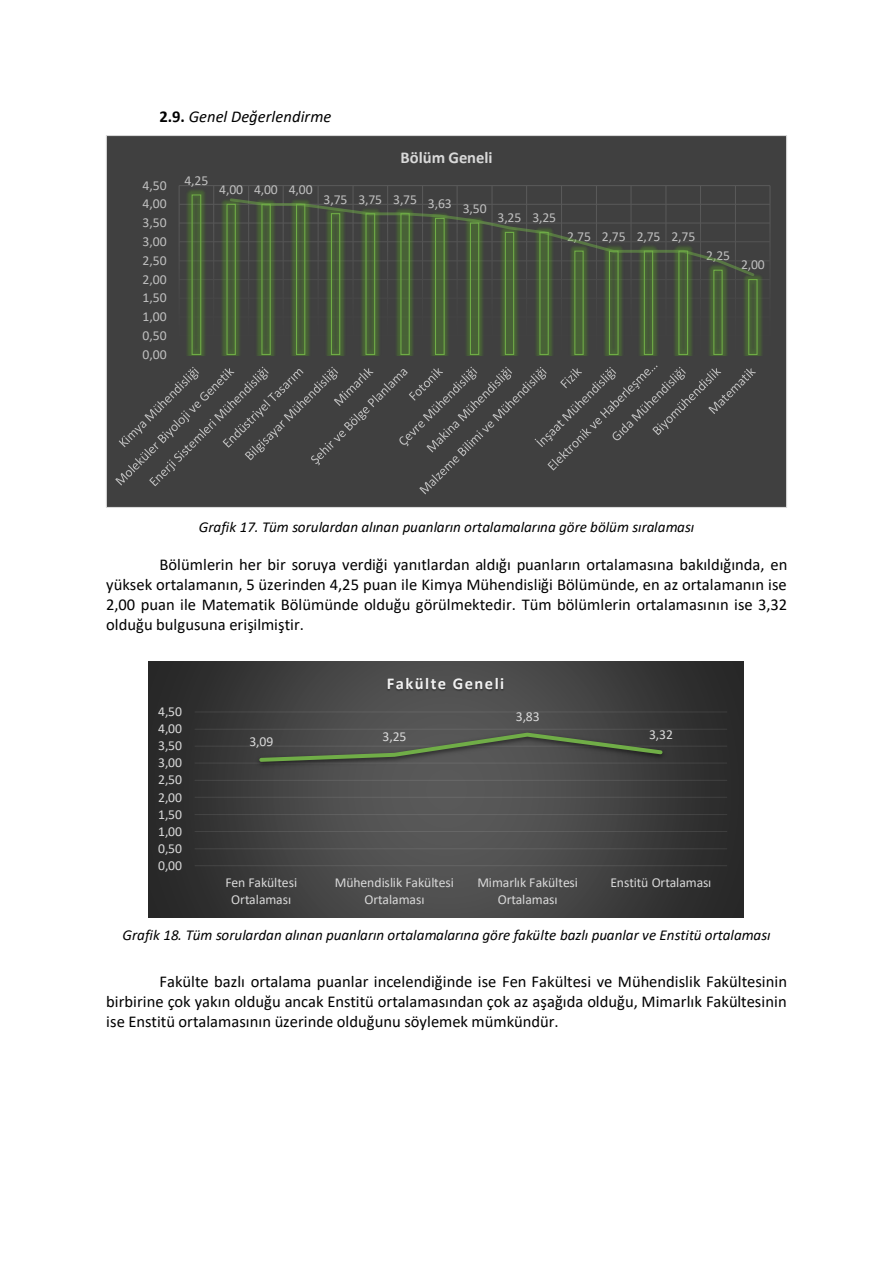
<style>
.page{position:relative;width:893px;height:1263px;background:#fff}
.page>*{position:absolute;margin:0;border:0;box-sizing:border-box;transform-origin:0 0}
.t1{font:16.5px/20.1px "Calibri";color:#000;text-align:justify}
.t2{font:italic 16.5px "Calibri";color:#000}
.t3{font:700 16.5px "Calibri";letter-spacing:.085em;color:#f2f2f2}
.t4{font:700 16.5px "Calibri";letter-spacing:-.005em;color:#d9d9d9}
.t5{font:italic 15.15px "Calibri";letter-spacing:-.005em;color:#000}
.t6{font:13.65px/16.5px "Calibri";letter-spacing:-.005em;color:#d9d9d9;text-align:center}
.t7{font:13.65px "Calibri";letter-spacing:-.005em;color:#bfbfbf}
.s1{font-weight:700;font-style:normal}
</style>
<div class="page">
<div style="left:106px;top:135px;width:681px;height:372px;background:#404040"></div>
<hr style="left:179px;top:354px;width:591px;height:1px;background:#fff">
<hr style="left:179px;top:335px;width:591px;height:1px;background:#fff">
<hr style="left:179px;top:316px;width:591px;height:2px;background:#fff">
<hr style="left:179px;top:298px;width:591px;height:1px;background:#fff">
<hr style="left:179px;top:279px;width:591px;height:1px;background:#fff">
<hr style="left:179px;top:260px;width:591px;height:1px;background:#fff">
<hr style="left:179px;top:241px;width:591px;height:1px;background:#fff">
<hr style="left:179px;top:222px;width:591px;height:2px;background:#fff">
<hr style="left:179px;top:204px;width:591px;height:1px;background:#fff">
<hr style="left:179px;top:185px;width:591px;height:1px;background:#fff">
<hr style="left:179px;top:186px;width:1px;height:168px;background:#fff">
<hr style="left:769px;top:186px;width:1px;height:168px;background:#fff">
<img style="left:183px;top:186px;width:582px;height:169px">
<svg style="left:191px;top:194px;width:567px;height:161px"></svg>
<svg style="left:228px;top:197px;width:529px;height:81px"></svg>
<svg style="left:115px;top:366px;width:641px;height:128px"></svg>
<svg style="left:148px;top:662px;width:596px;height:255px;background:#3f3f3f"></svg>
<hr style="left:195px;top:848px;width:532px;height:1px;background:#f2f2f2;opacity:.1">
<hr style="left:195px;top:831px;width:532px;height:1px;background:#f2f2f2;opacity:.1">
<hr style="left:195px;top:814px;width:532px;height:1px;background:#f2f2f2;opacity:.1">
<hr style="left:195px;top:797px;width:532px;height:1px;background:#f2f2f2;opacity:.1">
<hr style="left:195px;top:780px;width:532px;height:1px;background:#f2f2f2;opacity:.1">
<hr style="left:195px;top:762px;width:532px;height:2px;background:#3c3c3c">
<hr style="left:195px;top:746px;width:532px;height:1px;background:#3e3e3e">
<hr style="left:195px;top:729px;width:532px;height:1px;background:#404040">
<hr style="left:195px;top:711px;width:532px;height:1px;background:#f2f2f2;opacity:.1">
<hr style="left:195px;top:865px;width:532px;height:1px;background:#f2f2f2;opacity:.1">
<img style="left:252px;top:728px;width:417px;height:43px">
<svg style="left:257px;top:731px;width:408px;height:33px;background:#4e5649"></svg>
<img style="left:374px;top:667px;width:143px;height:39px">
<p class="t2" style="left:160px;top:109px;width:173px"><span class="s1">2.9.</span> Genel Değerlendirme</p>
<p class="t4" style="left:400px;top:150px;width:94px">Bölüm Geneli</p>
<p class="t7" style="left:143px;top:179px;width:25px">4,50</p>
<p class="t7" style="left:143px;top:198px;width:25px">4,00</p>
<p class="t7" style="left:143px;top:217px;width:25px">3,50</p>
<p class="t7" style="left:143px;top:236px;width:25px">3,00</p>
<p class="t7" style="left:143px;top:254px;width:25px">2,50</p>
<p class="t7" style="left:143px;top:273px;width:25px">2,00</p>
<p class="t7" style="left:143px;top:292px;width:25px">1,50</p>
<p class="t7" style="left:143px;top:311px;width:25px">1,00</p>
<p class="t7" style="left:143px;top:330px;width:25px">0,50</p>
<p class="t7" style="left:143px;top:348px;width:25px">0,00</p>
<p class="t7" style="left:184px;top:174px;width:25px">4,25</p>
<p class="t7" style="left:219px;top:184px;width:95px">4,00 4,00 4,00</p>
<p class="t7" style="left:324px;top:193px;width:164px">3,75 3,75 3,75 3,63 3,50</p>
<p class="t7" style="left:497px;top:212px;width:60px">3,25 3,25</p>
<p class="t7" style="left:567px;top:231px;width:130px">2,75 2,75 2,75 2,75</p>
<p class="t7" style="left:706px;top:250px;width:25px">2,25</p>
<p class="t7" style="left:741px;top:259px;width:25px">2,00</p>
<p class="t5" style="left:199px;top:521px;width:497px">Grafik 17. Tüm sorulardan alınan puanların ortalamalarına göre bölüm sıralaması</p>
<p class="t1" style="left:106px;top:556px;width:683px;text-indent:53px">Bölümlerin her bir soruya verdiği yanıtlardan aldığı puanların ortalamasına bakıldığında, en yüksek ortalamanın, 5 üzerinden 4,25 puan ile Kimya Mühendisliği Bölümünde, en az ortalamanın ise 2,00 puan ile Matematik Bölümünde olduğu görülmektedir. Tüm bölümlerin ortalamasının ise 3,32 olduğu bulgusuna erişilmiştir.</p>
<p class="t6" style="left:158px;top:704px;width:25px">4,50</p>
<p class="t6" style="left:158px;top:722px;width:25px">4,00</p>
<p class="t6" style="left:158px;top:739px;width:25px">3,50</p>
<p class="t6" style="left:158px;top:756px;width:25px">3,00</p>
<p class="t6" style="left:158px;top:773px;width:25px">2,50</p>
<p class="t6" style="left:158px;top:790px;width:25px">2,00</p>
<p class="t6" style="left:158px;top:807px;width:25px">1,50</p>
<p class="t6" style="left:158px;top:824px;width:25px">1,00</p>
<p class="t6" style="left:158px;top:841px;width:25px">0,50</p>
<p class="t6" style="left:158px;top:858px;width:25px">0,00</p>
<p class="t3" style="left:387px;top:677px;width:119px">Fakülte Geneli</p>
<p class="t6" style="left:249px;top:734px;width:25px">3,09</p>
<p class="t6" style="left:383px;top:729px;width:25px">3,25</p>
<p class="t6" style="left:516px;top:709px;width:25px">3,83</p>
<p class="t6" style="left:649px;top:727px;width:25px">3,32</p>
<p class="t6" style="left:225px;top:876px;width:73px">Fen Fakültesi<br>Ortalaması</p>
<p class="t6" style="left:335px;top:876px;width:120px">Mühendislik Fakültesi<br>Ortalaması</p>
<p class="t6" style="left:477px;top:876px;width:102px">Mimarlık Fakültesi<br>Ortalaması</p>
<p class="t6" style="left:610px;top:876px;width:103px">Enstitü Ortalaması</p>
<p class="t5" style="left:122px;top:929px;width:649px">Grafik 18. Tüm sorulardan alınan puanların ortalamalarına göre fakülte bazlı puanlar ve Enstitü ortalaması</p>
<p class="t1" style="left:106px;top:973px;width:682px;text-indent:53px">Fakülte bazlı ortalama puanlar incelendiğinde ise Fen Fakültesi ve Mühendislik Fakültesinin birbirine çok yakın olduğu ancak Enstitü ortalamasından çok az aşağıda olduğu, Mimarlık Fakültesinin ise Enstitü ortalamasının üzerinde olduğunu söylemek mümkündür.</p>
</div>
